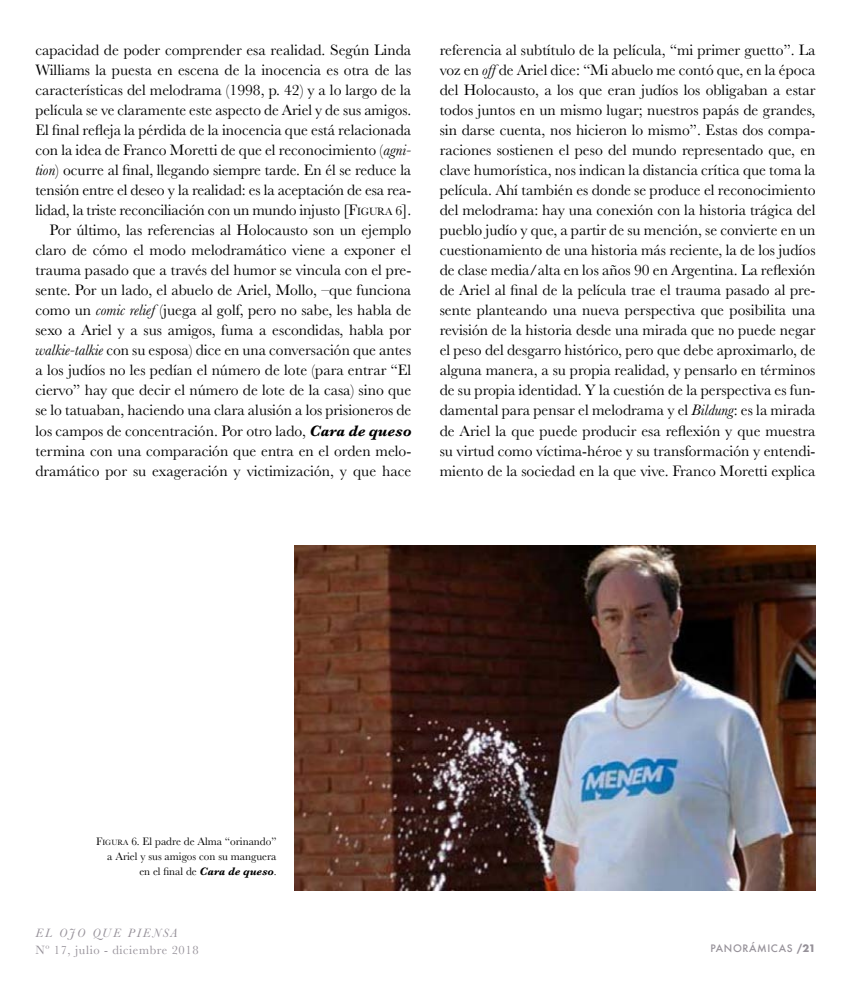
<style>
.page{position:relative;width:851px;height:993px;background:#fff}
.page>*{position:absolute;margin:0;border:0;box-sizing:border-box;transform-origin:0 0}
.t1{font:15.62px/20px "Baskerville";color:#000;text-align:right}
.t2{font:12.5px "Baskerville";letter-spacing:.05em;color:#969199}
.t3{font:italic 12.5px "Baskerville";letter-spacing:.16em;color:#969199}
.t4{font:11.25px/15px "Baskerville";color:#000;text-align:right}
.t5{font:500 10px "Futura";letter-spacing:.06em;color:#969199}
.s1{font-style:italic}
.s2{font-style:inherit}
.s3{font-size:11px}
.s4{font-size:13.75px}
.s5{font-weight:700;font-style:italic}
.s6{font-size:7.88px}
.s7{font-weight:700}
</style>
<div class="page">
<img style="left:294px;top:545px;width:521px;height:344px">
<p class="t1" style="left:35px;top:40px;width:377px">capacidad de poder comprender esa realidad. Según Linda Williams la puesta en escena de la inocencia es otra de las características del melodrama (1998, p. 42) y a lo largo de la película se ve claramente este aspecto de Ariel y de sus amigos.<br>El final refleja la pérdida de la inocencia que está relacionada con la idea de Franco Moretti de que el reconocimiento (<span class="s1">agni&shy;tion</span>) ocurre al final, llegando siempre tarde. En él se reduce la tensión entre el deseo y la realidad: es la aceptación de esa rea&shy;lidad, la triste reconciliación con un mundo injusto [<span class="s2">F</span><span class="s3">IGURA</span> <span class="s4">6</span>].<br>Por último, las referencias al Holocausto son un ejemplo claro de cómo el modo melodramático viene a exponer el trauma pasado que a través del humor se vincula con el pre&shy;sente. Por un lado, el abuelo de Ariel, Mollo, –que funciona como un <span class="s1">comic relief</span> (juega al golf, pero no sabe, les habla de sexo a Ariel y a sus amigos, fuma a escondidas, habla por <span class="s1">walkie-talkie</span> con su esposa) dice en una conversación que antes a los judíos no les pedían el número de lote (para entrar “El ciervo” hay que decir el número de lote de la casa) sino que se lo tatuaban, haciendo una clara alusión a los prisioneros de los campos de concentración. Por otro lado, <span class="s5">Cara de queso </span>termina con una comparación que entra en el orden melo&shy;dramático por su exageración y victimización, y que hace</p>
<p class="t1" style="left:439px;top:40px;width:377px;text-align:justify">referencia al subtítulo de la película, “mi primer guetto”. La voz en <span class="s1">off</span>de Ariel dice: “Mi abuelo me contó que, en la época del Holocausto, a los que eran judíos los obligaban a estar todos juntos en un mismo lugar; nuestros papás de grandes, sin darse cuenta, nos hicieron lo mismo”. Estas dos compa&shy;raciones sostienen el peso del mundo representado que, en clave humorística, nos indican la distancia crítica que toma la película. Ahí también es donde se produce el reconocimiento del melodrama: hay una conexión con la historia trágica del pueblo judío y que, a partir de su mención, se convierte en un cuestionamiento de una historia más reciente, la de los judíos de clase media/alta en los años 90 en Argentina. La reflexión de Ariel al final de la película trae el trauma pasado al pre&shy;sente planteando una nueva perspectiva que posibilita una revisión de la historia desde una mirada que no puede negar el peso del desgarro histórico, pero que debe aproximarlo, de alguna manera, a su propia realidad, y pensarlo en términos de su propia identidad. Y la cuestión de la perspectiva es fun&shy;damental para pensar el melodrama y el <span class="s1">Bildung</span>: es la mirada de Ariel la que puede producir esa reflexión y que muestra su virtud como víctima-héroe y su transformación y entendi&shy;miento de la sociedad en la que vive. Franco Moretti explica</p>
<p class="t4" style="left:96px;top:833px;width:182px"><span class="s2">F</span><span class="s6">IGURA</span> 6. El padre de Alma “orinando” a Ariel y sus amigos con su manguera en el final de <span class="s5">Cara de queso</span>.</p>
<p class="t3" style="left:35px;top:923px;width:144px">EL OJO QUE PIENSA</p>
<p class="t2" style="left:35px;top:941px;width:165px">Nº 17, julio - diciembre 2018</p>
<p class="t5" style="left:710px;top:940px;width:107px">PANORÁMICAS <span class="s7">/21</span></p>
</div>
